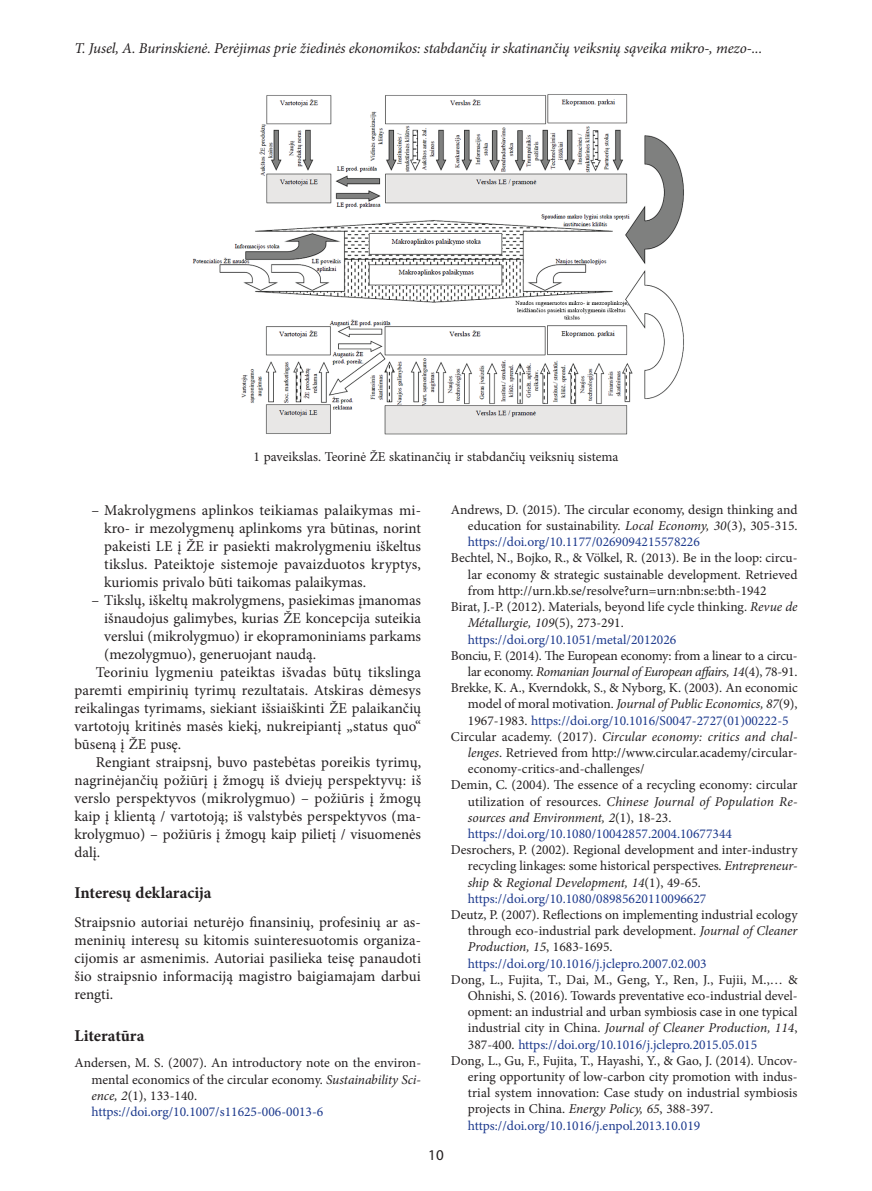
<style>
.page{position:relative;width:872px;height:1191px;background:#fff}
.page>*{position:absolute;margin:0;border:0;box-sizing:border-box;transform-origin:0 0}
.t1{font:700 16.5px "Minion Pro";letter-spacing:-.005em;color:#231f20}
.t2{font:15px/18px "Minion Pro";color:#231f20;text-align:justify}
.t3{font:italic 15px "Min Symb";letter-spacing:-.01em;color:#231f20}
.t4{font:15px "Myriad Pro";color:#231f20}
.t5{font:13.5px/16.2px "Minion Pro";color:#231f20}
.t6{font:13.5px "Minion Pro";color:#1b388c}
.t7{font:italic 13.5px "Minion Pro";letter-spacing:-.005em;color:#231f20}
.t8{font:italic 13.5px "Minion Pro";letter-spacing:-.03em;color:#231f20}
.t9{font:13.5px "Minion Pro";letter-spacing:-.02em;color:#231f20}
.s1{font-style:italic}
.s2{color:#1b388c}
.s3{font-style:normal}
.s4{color:#231f20}
</style>
<div class="page">
<img style="left:192px;top:94px;width:492px;height:341px">
<p class="t3" style="left:74px;top:38px;width:689px">T. Jusel, A. Burinskienė. Perėjimas prie žiedinės ekonomikos: stabdančių ir skatinančių veiksnių sąveika mikro-, mezo-...</p>
<p class="t5" style="left:253px;top:448px;width:366px">1 paveikslas. Teorinė ŽE skatinančių ir stabdančių veiksnių sistema</p>
<p class="t2" style="left:104px;top:501px;width:318px;text-indent:-13px">– Makrolygmens aplinkos teikiamas palaikymas mi&shy;kro- ir mezolygmenų aplinkoms yra būtinas, norint pakeisti LE į ŽE ir pasiekti makrolygmeniu iškeltus tikslus. Pateiktoje sistemoje pavaizduotos kryptys, kuriomis privalo būti taikomas palaikymas.</p>
<p class="t2" style="left:91px;top:591px;width:331px">– Tikslų, iškeltų makrolygmens, pasiekimas įmanomas</p>
<p class="t2" style="left:104px;top:609px;width:318px">išnaudojus galimybes, kurias ŽE koncepcija suteikia</p>
<p class="t2" style="left:104px;top:627px;width:318px">verslui (mikrolygmuo) ir ekopramoniniams parkams</p>
<p class="t2" style="left:104px;top:645px;width:213px">(mezolygmuo), generuojant naudą.</p>
<p class="t2" style="left:96px;top:663px;width:327px">Teoriniu lygmeniu pateiktas išvadas būtų tikslinga</p>
<p class="t2" style="left:74px;top:681px;width:348px">paremti empirinių tyrimų rezultatais. Atskiras dėmesys</p>
<p class="t2" style="left:74px;top:699px;width:348px">reikalingas tyrimams, siekiant išsiaiškinti ŽE palaikančių</p>
<p class="t2" style="left:74px;top:717px;width:348px">vartotojų kritinės masės kiekį, nukreipiantį „status quo“</p>
<p class="t2" style="left:74px;top:735px;width:108px">būseną į ŽE pusę.</p>
<p class="t2" style="left:96px;top:753px;width:327px">Rengiant straipsnį, buvo pastebėtas poreikis tyrimų,</p>
<p class="t2" style="left:74px;top:771px;width:348px">nagrinėjančių požiūrį į žmogų iš dviejų perspektyvų: iš</p>
<p class="t2" style="left:74px;top:789px;width:348px">verslo perspektyvos (mikrolygmuo) – požiūris į žmogų</p>
<p class="t2" style="left:74px;top:807px;width:348px">kaip į klientą / vartotoją; iš valstybės perspektyvos (ma-</p>
<p class="t2" style="left:74px;top:825px;width:348px">krolygmuo) – požiūris į žmogų kaip pilietį / visuomenės</p>
<p class="t2" style="left:74px;top:843px;width:27px">dalį.</p>
<p class="t1" style="left:74px;top:881px;width:139px">Interesų deklaracija</p>
<p class="t2" style="left:74px;top:913px;width:348px">Straipsnio autoriai neturėjo finansinių, profesinių ar as&shy;meninių interesų su kitomis suinteresuotomis organiza&shy;cijomis ar asmenimis. Autoriai pasilieka teisę panaudoti šio straipsnio informaciją magistro baigiamajam darbui rengti.</p>
<p class="t1" style="left:74px;top:1023px;width:71px">Literatūra</p>
<p class="t5" style="left:91px;top:1055px;width:331px;text-indent:-17px">Andersen, M. S. (2007). An introductory note on the environ&shy;mental economics of the circular economy. <span class="s1">Sustainability Sci&shy;ence, 2</span>(1), 133-140. <span class="s2">https://doi.org/10.1007/s11625-006-0013-6</span></p>
<p class="t5" style="left:468px;top:501px;width:331px;text-align:justify;text-indent:-17px">Andrews, D. (2015). The circular economy, design thinking and education for sustainability. <span class="s1">Local Economy, 30</span>(3), 305-315. <span class="s2">https://doi.org/10.1177/0269094215578226</span></p>
<p class="t5" style="left:451px;top:550px;width:348px">Bechtel, N., Bojko, R., &amp; Völkel, R. (2013). Be in the loop: circu-</p>
<p class="t5" style="left:468px;top:566px;width:331px">lar economy &amp; strategic sustainable development. Retrieved</p>
<p class="t5" style="left:468px;top:582px;width:300px">from http://urn.kb.se/resolve?urn=urn:nbn:se:bth-1942</p>
<p class="t5" style="left:451px;top:599px;width:348px">Birat, J.-P. (2012). Materials, beyond life cycle thinking. <span class="s1">Revue de</span></p>
<p class="t7" style="left:468px;top:614px;width:157px">Métallurgie, 109<span class="s3">(5), 273-291.</span></p>
<p class="t6" style="left:468px;top:630px;width:210px">https://doi.org/10.1051/metal/2012026</p>
<p class="t9" style="left:451px;top:646px;width:348px">Bonciu, F. (2014). The European economy: from a linear to a circu-</p>
<p class="t8" style="left:468px;top:662px;width:331px"><span class="s3">lar economy.</span> Romanian Journal of European affairs, 14<span class="s3">(4), 78-91.</span></p>
<p class="t5" style="left:451px;top:680px;width:348px">Brekke, K. A., Kverndokk, S., &amp; Nyborg, K. (2003). An economic</p>
<p class="t5" style="left:468px;top:696px;width:331px">model of moral motivation. <span class="s1">Journal of Public Economics, 87</span>(9),</p>
<p class="t6" style="left:468px;top:711px;width:322px"><span class="s4">1967-1983.</span> https://doi.org/10.1016/S0047-2727(01)00222-5</p>
<p class="t7" style="left:451px;top:727px;width:348px"><span class="s3">Circular academy. (2017).</span> Circular economy: critics and chal-</p>
<p class="t5" style="left:468px;top:744px;width:331px"><span class="s1">lenges</span>. Retrieved from http://www.circular.academy/circular-</p>
<p class="t5" style="left:468px;top:761px;width:178px">economy-critics-and-challenges/</p>
<p class="t5" style="left:451px;top:777px;width:348px">Demin, C. (2004). The essence of a recycling economy: circular</p>
<p class="t7" style="left:468px;top:792px;width:331px"><span class="s3">utilization of resources.</span> Chinese Journal of Population Re-</p>
<p class="t7" style="left:468px;top:808px;width:205px">sources and Environment, 2<span class="s3">(1), 18-23.</span></p>
<p class="t6" style="left:468px;top:824px;width:266px">https://doi.org/10.1080/10042857.2004.10677344</p>
<p class="t5" style="left:468px;top:842px;width:331px;text-indent:-17px">Desrochers, P. (2002). Regional development and inter-industry recycling linkages: some historical perspectives. <span class="s1">Entrepreneur&shy;ship</span> &amp; <span class="s1">Regional Development, 14</span>(1), 49-65. <span class="s2">https://doi.org/10.1080/08985620110096627</span></p>
<p class="t5" style="left:468px;top:906px;width:331px;text-indent:-17px">Deutz, P. (2007). Reflections on implementing industrial ecology through eco-industrial park development. <span class="s1">Journal of Cleaner Production, 15</span>, 1683-1695. <span class="s2">https://doi.org/10.1016/j.jclepro.2007.02.003</span></p>
<p class="t5" style="left:451px;top:971px;width:348px">Dong, L., Fujita, T., Dai, M., Geng, Y., Ren, J., Fujii, M.,… &amp;</p>
<p class="t5" style="left:468px;top:987px;width:331px">Ohnishi, S. (2016). Towards preventative eco-industrial devel-</p>
<p class="t5" style="left:468px;top:1004px;width:331px">opment: an industrial and urban symbiosis case in one typical</p>
<p class="t7" style="left:468px;top:1019px;width:331px"><span class="s3">industrial city in China.</span> Journal of Cleaner Production, 114<span class="s3">,</span></p>
<p class="t6" style="left:468px;top:1035px;width:291px"><span class="s4">387-400.</span> https://doi.org/10.1016/j.jclepro.2015.05.015</p>
<p class="t5" style="left:451px;top:1052px;width:348px">Dong, L., Gu, F., Fujita, T., Hayashi, Y., &amp; Gao, J. (2014). Uncov-</p>
<p class="t5" style="left:468px;top:1068px;width:331px">ering opportunity of low-carbon city promotion with indus-</p>
<p class="t5" style="left:468px;top:1085px;width:331px">trial system innovation: Case study on industrial symbiosis</p>
<p class="t5" style="left:468px;top:1101px;width:247px">projects in China. <span class="s1">Energy Policy, 65</span>, 388-397.</p>
<p class="t6" style="left:468px;top:1116px;width:234px">https://doi.org/10.1016/j.enpol.2013.10.019</p>
<p class="t4" style="left:428px;top:1145px;width:17px">10</p>
</div>
